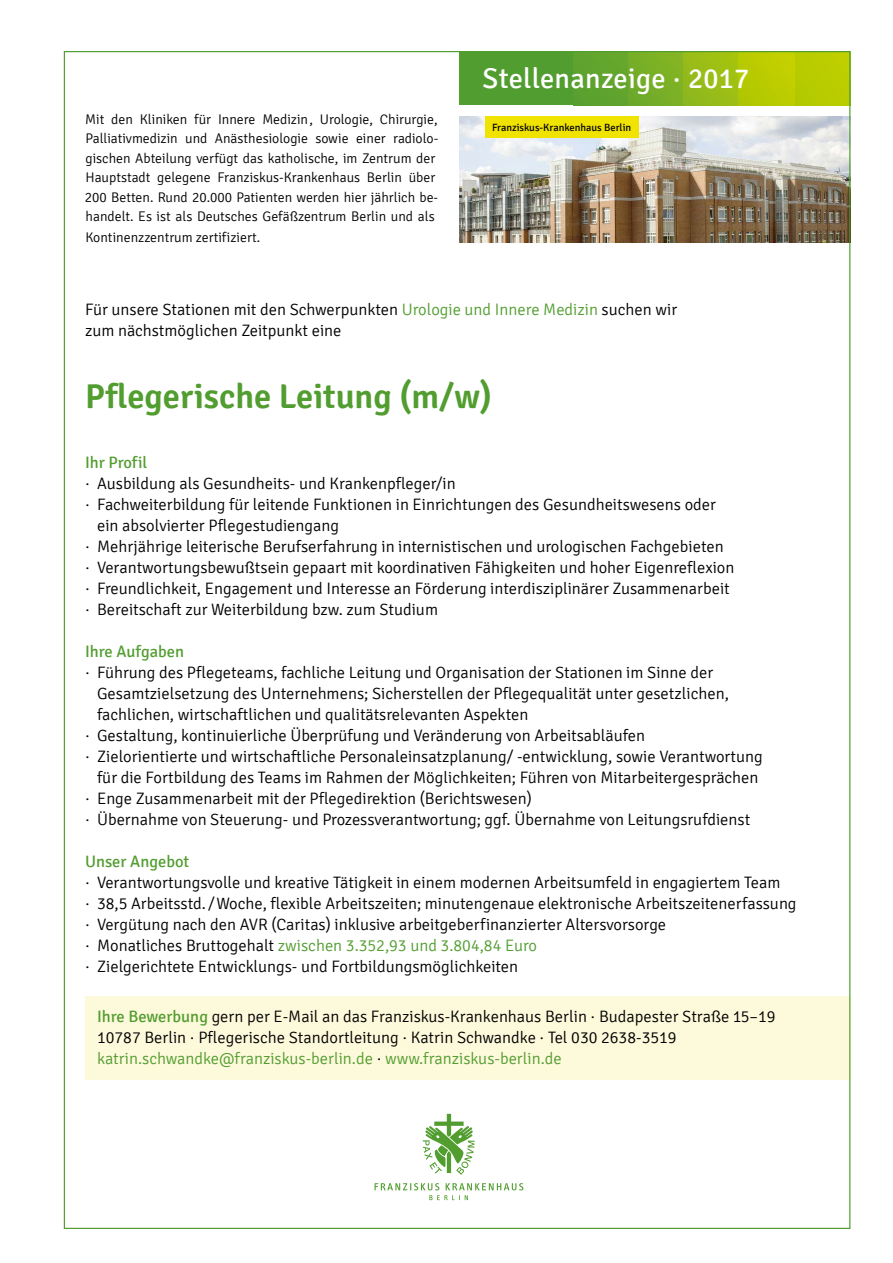
<style>
.page{position:relative;width:893px;height:1263px;background:#fff}
.page>*{position:absolute;margin:0;border:0;box-sizing:border-box;transform-origin:0 0}
.t1{font:600 34.5px "Signika";color:#529d30}
.t2{font:28.5px "Signika";letter-spacing:.01em;color:#fff}
.t3{font:300 16.5px/21px "Signika";color:#000}
.t4{font:16.5px "Signika";color:#529d30}
.t5{font:300 13.95px/19.5px "Signika";color:#000}
.t6{font:10.5px "Signika";color:#000}
.s1{color:#529d30}
.s2{font-weight:400;color:#529d30}
</style>
<div class="page">
<div style="left:85px;top:996px;width:765px;height:84px;background:#fdf9db"></div>
<div style="left:459px;top:51px;width:114px;height:54px;background:#529d30"></div>
<div style="left:573px;top:53px;width:55px;height:52px;background:#5fa42d"></div>
<img style="left:628px;top:53px;width:220px;height:52px">
<img style="left:459px;top:116px;width:389px;height:127px">
<div style="left:485px;top:116px;width:153px;height:21px;background:#f1e300"></div>
<svg style="left:423px;top:1114px;width:52px;height:61px"></svg>
<svg style="left:375px;top:1183px;width:148px;height:17px"></svg>
<p class="t5" style="left:85px;top:110px;width:355px">Mit den Kliniken für Innere Medizin, Urologie, Chirurgie, Palliativmedizin und Anästhesiologie sowie einer radiolo&shy;gischen Abteilung verfügt das katholische, im Zentrum der Hauptstadt gelegene Franziskus-Krankenhaus Berlin über 200 Betten. Rund 20.000 Patienten werden hier jährlich be&shy;handelt. Es ist als Deutsches Gefäßzentrum Berlin und als</p>
<p class="t5" style="left:85px;top:228px;width:176px">Kontinenzzentrum zertifiziert.</p>
<h2 class="t2" style="left:483px;top:63px;width:268px">Stellenanzeige · 2017</h2>
<p class="t6" style="left:492px;top:121px;width:141px">Franziskus-Krankenhaus Berlin</p>
<p class="t3" style="left:85px;top:300px;width:594px">Für unsere Stationen mit den Schwerpunkten <span class="s1">Urologie und Innere Medizin</span> suchen wir zum nächstmöglichen Zeitpunkt eine</p>
<h1 class="t1" style="left:85px;top:376px;width:409px">Pflegerische Leitung (m/w)</h1>
<p class="t4" style="left:85px;top:453px;width:64px">Ihr Profil</p>
<p class="t3" style="left:85px;top:474px;width:372px">· Ausbildung als Gesundheits- und Krankenpfleger/in</p>
<p class="t3" style="left:85px;top:495px;width:632px">· Fachweiterbildung für leitende Funktionen in Einrichtungen des Gesundheitswesens oder</p>
<p class="t3" style="left:97px;top:516px;width:244px">ein absolvierter Pflegestudiengang</p>
<p class="t3" style="left:85px;top:537px;width:640px">· Mehrjährige leiterische Berufserfahrung in internistischen und urologischen Fachgebieten</p>
<p class="t3" style="left:85px;top:558px;width:651px">· Verantwortungsbewußtsein gepaart mit koordinativen Fähigkeiten und hoher Eigenreflexion</p>
<p class="t3" style="left:85px;top:579px;width:646px">· Freundlichkeit, Engagement und Interesse an Förderung interdisziplinärer Zusammenarbeit</p>
<p class="t3" style="left:85px;top:600px;width:354px">· Bereitschaft zur Weiterbildung bzw. zum Studium</p>
<p class="t4" style="left:85px;top:642px;width:101px">Ihre Aufgaben</p>
<p class="t3" style="left:85px;top:663px;width:630px">· Führung des Pflegeteams, fachliche Leitung und Organisation der Stationen im Sinne der</p>
<p class="t3" style="left:97px;top:684px;width:633px">Gesamtzielsetzung des Unternehmens; Sicherstellen der Pflegequalität unter gesetzlichen,</p>
<p class="t3" style="left:97px;top:705px;width:433px">fachlichen, wirtschaftlichen und qualitätsrelevanten Aspekten</p>
<p class="t3" style="left:85px;top:726px;width:562px">· Gestaltung, kontinuierliche Überprüfung und Veränderung von Arbeitsabläufen</p>
<p class="t3" style="left:85px;top:747px;width:679px">· Zielorientierte und wirtschaftliche Personaleinsatzplanung/ -entwicklung, sowie Verantwortung</p>
<p class="t3" style="left:97px;top:768px;width:663px">für die Fortbildung des Teams im Rahmen der Möglichkeiten; Führen von Mitarbeitergesprächen</p>
<p class="t3" style="left:85px;top:789px;width:448px">· Enge Zusammenarbeit mit der Pflegedirektion (Berichtswesen)</p>
<p class="t3" style="left:85px;top:810px;width:667px">· Übernahme von Steuerung- und Prozessverantwortung; ggf. Übernahme von Leitungsrufdienst</p>
<p class="t4" style="left:85px;top:852px;width:106px">Unser Angebot</p>
<p class="t3" style="left:85px;top:873px;width:713px">· Verantwortungsvolle und kreative Tätigkeit in einem modernen Arbeitsumfeld in engagiertem Team<br>· 38,5 Arbeitsstd. /Woche, flexible Arbeitszeiten; minutengenaue elektronische Arbeitszeitenerfassung · Vergütung nach den AVR (Caritas) inklusive arbeitgeberfinanzierter Altersvorsorge<br>· Monatliches Bruttogehalt <span class="s1">zwischen 3.352,93 und 3.804,84 Euro<br></span>· Zielgerichtete Entwicklungs- und Fortbildungsmöglichkeiten</p>
<p class="t3" style="left:97px;top:1006px;width:680px"><span class="s2">Ihre Bewerbung</span> gern per E-Mail an das Franziskus-Krankenhaus Berlin · Budapester Straße 15–19<br>10787 Berlin · Pflegerische Standortleitung · Katrin Schwandke · Tel 030 2638-3519 <span class="s1">katrin.schwandke@franziskus-berlin.de</span> · <span class="s1">www.franziskus-berlin.de</span></p>
</div>
